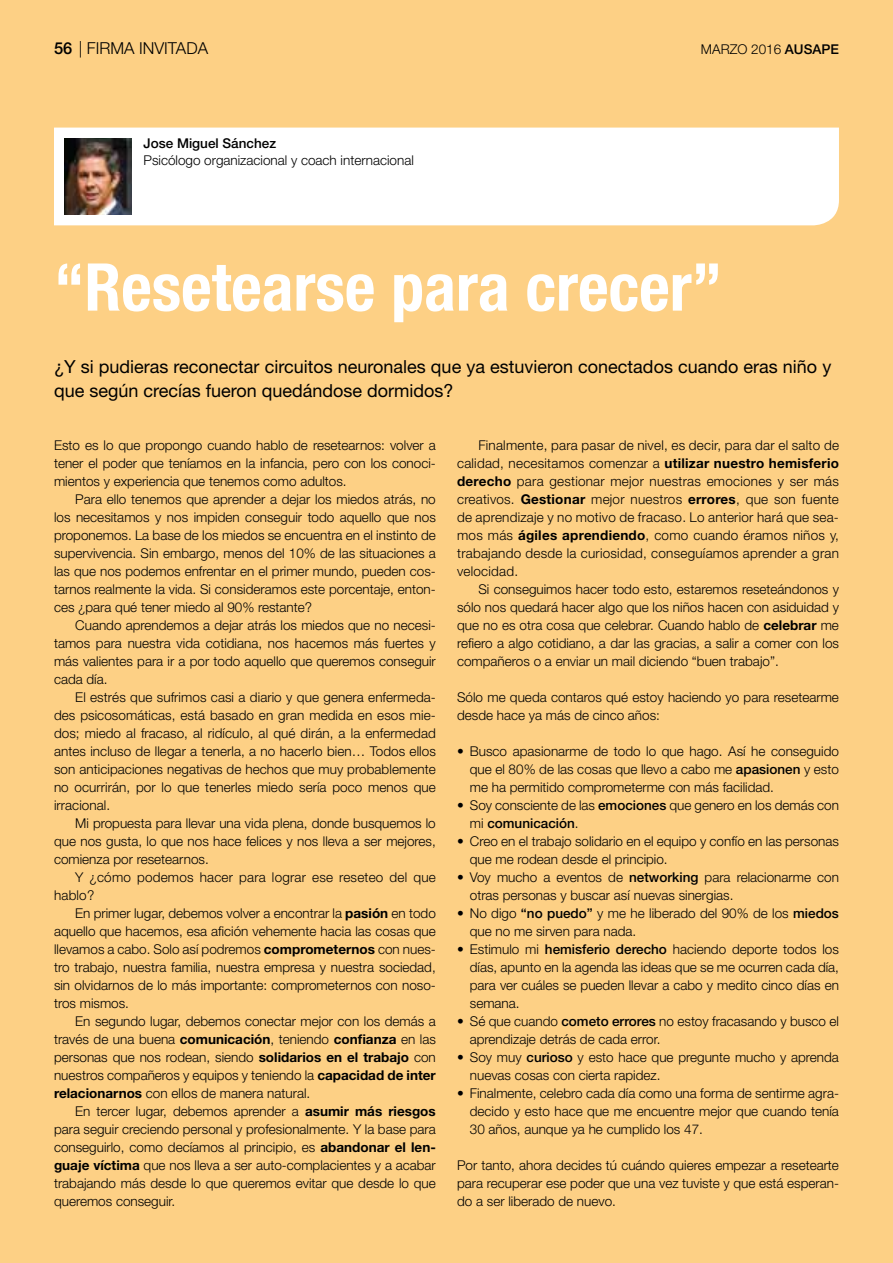
<style>
.page{position:relative;width:893px;height:1263px;background:#fdd085}
.page>*{position:absolute;margin:0;border:0;box-sizing:border-box;transform-origin:0 0}
.t1{font:700 condensed 66px "Helvetica Neue";color:#fff}
.t2{font:18px/24px "Helvetica Neue";color:#000}
.t3{font:300 16.5px "Helvetica Neue";color:#000}
.t4{font:300 13.5px/18px "Helvetica Neue";color:#000;text-align:justify}
.t5{font:500 13.5px "Helvetica Neue";color:#000}
.s1{font-weight:500}
.s2{font-weight:700}
</style>
<div class="page">
<div style="left:54px;top:128px;width:785px;height:97px;background:#fff"></div>
<img style="left:64px;top:138px;width:67px;height:77px">
<p class="t3" style="left:54px;top:38px;width:156px"><span class="s1">56</span> | FIRMA INVITADA</p>
<p class="t5" style="left:144px;top:135px;width:134px">Jose Miguel Sánchez</p>
<p class="t4" style="left:144px;top:151px;width:272px">Psicólogo organizacional y coach internacional</p>
<p class="t4" style="left:701px;top:40px;width:140px">MARZO 2016 <span class="s1">AUSAPE</span></p>
<h1 class="t1" style="left:54px;top:247px;width:670px">“Resetearse para crecer”</h1>
<h2 class="t2" style="left:54px;top:354px;width:779px">¿Y si pudieras reconectar circuitos neuronales que ya estuvieron conectados cuando eras niño y que según crecías fueron quedándose dormidos?</h2>
<p class="t4" style="left:54px;top:436px;width:383px">Esto es lo que propongo cuando hablo de resetearnos: volver a tener el poder que teníamos en la infancia, pero con los conoci&shy;mientos y experiencia que tenemos como adultos.</p>
<p class="t4" style="left:54px;top:490px;width:383px;text-indent:21px">Para ello tenemos que aprender a dejar los miedos atrás, no los necesitamos y nos impiden conseguir todo aquello que nos proponemos. La base de los miedos se encuentra en el instinto de supervivencia. Sin embargo, menos del 10% de las situaciones a las que nos podemos enfrentar en el primer mundo, pueden cos&shy;tarnos realmente la vida. Si consideramos este porcentaje, enton&shy;ces ¿para qué tener miedo al 90% restante?</p>
<p class="t4" style="left:54px;top:616px;width:383px;text-indent:21px">Cuando aprendemos a dejar atrás los miedos que no necesi&shy;tamos para nuestra vida cotidiana, nos hacemos más fuertes y más valientes para ir a por todo aquello que queremos conseguir cada día.</p>
<p class="t4" style="left:54px;top:688px;width:383px;text-indent:21px">El estrés que sufrimos casi a diario y que genera enfermeda&shy;des psicosomáticas, está basado en gran medida en esos mie&shy;dos; miedo al fracaso, al ridículo, al qué dirán, a la enfermedad antes incluso de llegar a tenerla, a no hacerlo bien… Todos ellos son anticipaciones negativas de hechos que muy probablemente no ocurrirán, por lo que tenerles miedo sería poco menos que irracional.</p>
<p class="t4" style="left:54px;top:814px;width:383px;text-indent:21px">Mi propuesta para llevar una vida plena, donde busquemos lo que nos gusta, lo que nos hace felices y nos lleva a ser mejores, comienza por resetearnos.</p>
<p class="t4" style="left:54px;top:868px;width:383px;text-indent:21px">Y ¿cómo podemos hacer para lograr ese reseteo del que hablo?</p>
<p class="t4" style="left:54px;top:904px;width:383px;text-indent:21px">En primer lugar, debemos volver a encontrar la <span class="s2">pasión</span> en todo aquello que hacemos, esa afición vehemente hacia las cosas que llevamos a cabo. Solo así podremos <span class="s2">comprometernos</span> con nues&shy;tro trabajo, nuestra familia, nuestra empresa y nuestra sociedad, sin olvidarnos de lo más importante: comprometernos con noso&shy;tros mismos.</p>
<p class="t4" style="left:54px;top:1012px;width:383px;text-indent:21px">En segundo lugar, debemos conectar mejor con los demás a través de una buena <span class="s2">comunicación</span>, teniendo <span class="s2">confianza</span> en las personas que nos rodean, siendo <span class="s2">solidarios en el trabajo</span> con nuestros compañeros y equipos y teniendo la <span class="s2">capacidad de inter relacionarnos</span> con ellos de manera natural.</p>
<p class="t4" style="left:54px;top:1102px;width:383px;text-indent:21px">En tercer lugar, debemos aprender a <span class="s2">asumir más riesgos </span>para seguir creciendo personal y profesionalmente. Y la base para conseguirlo, como decíamos al principio, es <span class="s2">abandonar el len&shy;guaje víctima</span> que nos lleva a ser auto-complacientes y a acabar trabajando más desde lo que queremos evitar que desde lo que queremos conseguir.</p>
<p class="t4" style="left:457px;top:436px;width:383px;text-indent:21px">Finalmente, para pasar de nivel, es decir, para dar el salto de calidad, necesitamos comenzar a <span class="s2">utilizar nuestro hemisferio derecho</span> para gestionar mejor nuestras emociones y ser más creativos. <span class="s2">Gestionar</span> mejor nuestros <span class="s2">errores</span>, que son fuente de aprendizaje y no motivo de fracaso. Lo anterior hará que sea&shy;mos más <span class="s2">ágiles aprendiendo</span>, como cuando éramos niños y, trabajando desde la curiosidad, conseguíamos aprender a gran velocidad.</p>
<p class="t4" style="left:457px;top:580px;width:383px;text-indent:21px">Si conseguimos hacer todo esto, estaremos reseteándonos y sólo nos quedará hacer algo que los niños hacen con asiduidad y que no es otra cosa que celebrar. Cuando hablo de <span class="s2">celebrar</span> me refiero a algo cotidiano, a dar las gracias, a salir a comer con los compañeros o a enviar un mail diciendo “buen trabajo”.</p>
<p class="t4" style="left:457px;top:688px;width:383px">Sólo me queda contaros qué estoy haciendo yo para resetearme desde hace ya más de cinco años:</p>
<p class="t4" style="left:470px;top:742px;width:371px;text-indent:-13px">• Busco apasionarme de todo lo que hago. Así he conseguido que el 80% de las cosas que llevo a cabo me <span class="s1">apasionen</span> y esto me ha permitido comprometerme con más facilidad.</p>
<p class="t4" style="left:470px;top:796px;width:371px;text-indent:-13px">• Soy consciente de las <span class="s1">emociones</span> que genero en los demás con mi <span class="s1">comunicación</span>.</p>
<p class="t4" style="left:470px;top:832px;width:371px;text-indent:-13px">• Creo en el trabajo solidario en el equipo y confío en las personas que me rodean desde el principio.</p>
<p class="t4" style="left:470px;top:868px;width:371px;text-indent:-13px">• Voy mucho a eventos de <span class="s1">networking</span> para relacionarme con otras personas y buscar así nuevas sinergias.</p>
<p class="t4" style="left:470px;top:904px;width:371px;text-indent:-13px">• No digo <span class="s1">“no puedo”</span> y me he liberado del 90% de los <span class="s1">miedos </span>que no me sirven para nada.</p>
<p class="t4" style="left:470px;top:940px;width:371px;text-indent:-13px">• Estimulo mi <span class="s1">hemisferio derecho</span> haciendo deporte todos los días, apunto en la agenda las ideas que se me ocurren cada día, para ver cuáles se pueden llevar a cabo y medito cinco días en semana.</p>
<p class="t4" style="left:470px;top:1012px;width:371px;text-indent:-13px">• Sé que cuando <span class="s1">cometo errores</span> no estoy fracasando y busco el aprendizaje detrás de cada error.</p>
<p class="t4" style="left:470px;top:1048px;width:371px;text-indent:-13px">• Soy muy <span class="s1">curioso</span> y esto hace que pregunte mucho y aprenda nuevas cosas con cierta rapidez.</p>
<p class="t4" style="left:470px;top:1084px;width:371px;text-indent:-13px">• Finalmente, celebro cada día como una forma de sentirme agra&shy;decido y esto hace que me encuentre mejor que cuando tenía 30 años, aunque ya he cumplido los 47.</p>
<p class="t4" style="left:457px;top:1156px;width:383px">Por tanto, ahora decides tú cuándo quieres empezar a resetearte para recuperar ese poder que una vez tuviste y que está esperan&shy;do a ser liberado de nuevo.</p>
</div>
